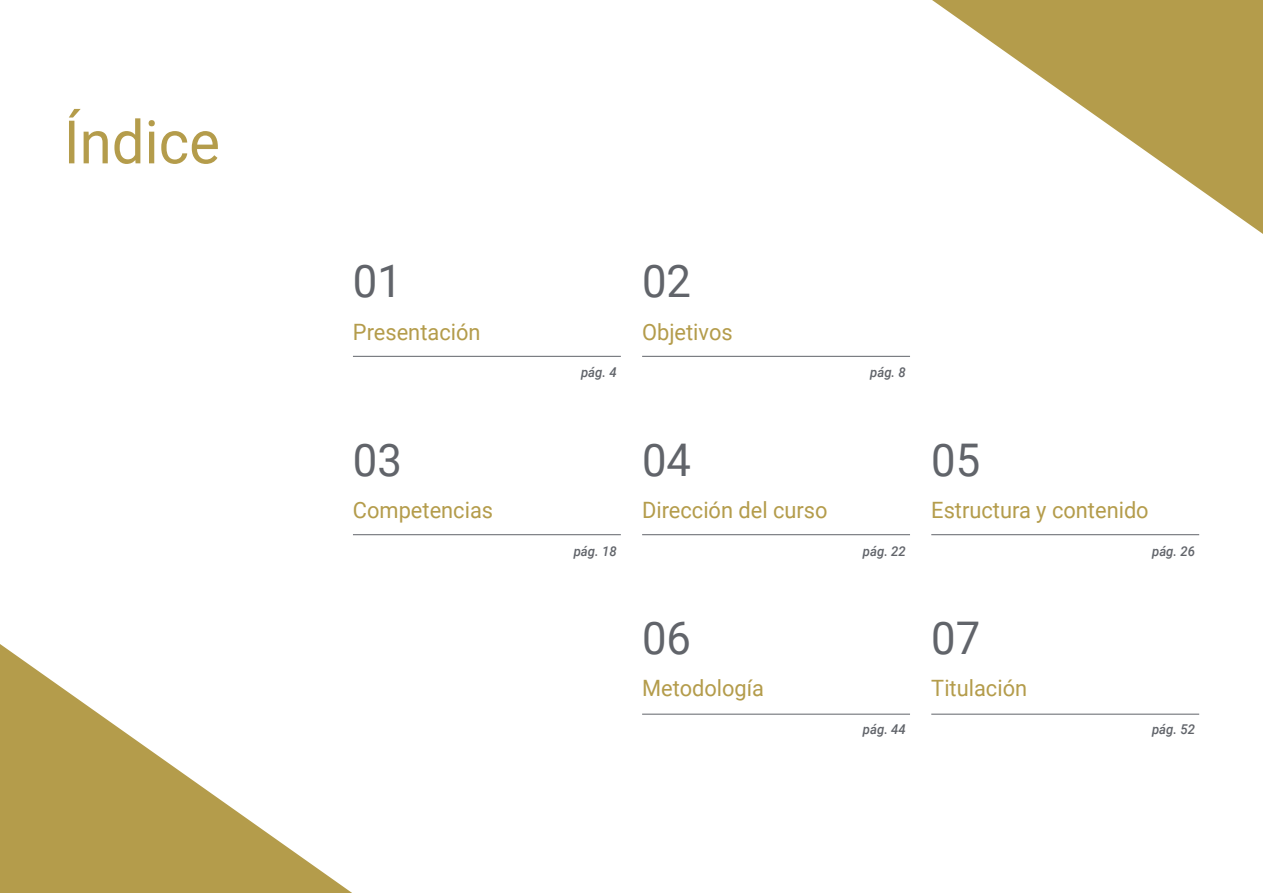
<style>
.page{position:relative;width:1263px;height:893px;background:#fff}
.page>*{position:absolute;margin:0;border:0;box-sizing:border-box;transform-origin:0 0}
.t1{font:60px "Roboto";color:#b49c4b}
.t2{font:45px "Roboto";color:#61646a}
.t3{font:22.5px "Roboto";color:#b49c4b}
.t4{font:italic 500 13.5px "Roboto";color:#61646a}
</style>
<div class="page">
<svg style="left:0;top:644px;width:352px;height:249px"></svg>
<svg style="left:932px;top:0;width:331px;height:234px"></svg>
<hr style="left:353px;top:356px;width:268px;height:1px;background:#61646a">
<hr style="left:931px;top:534px;width:268px;height:1px;background:#61646a">
<hr style="left:642px;top:356px;width:268px;height:1px;background:#61646a">
<hr style="left:642px;top:714px;width:268px;height:1px;background:#61646a">
<hr style="left:353px;top:534px;width:268px;height:1px;background:#61646a">
<hr style="left:931px;top:714px;width:268px;height:1px;background:#61646a">
<hr style="left:642px;top:534px;width:268px;height:1px;background:#61646a">
<h1 class="t1" style="left:64px;top:100px;width:158px">Índice</h1>
<h2 class="t2" style="left:353px;top:250px;width:51px">01</h2>
<h2 class="t2" style="left:642px;top:250px;width:51px">02</h2>
<p class="t3" style="left:353px;top:316px;width:129px">Presentación</p>
<p class="t3" style="left:642px;top:316px;width:92px">Objetivos</p>
<p class="t4" style="left:581px;top:363px;width:37px">pág. 4</p>
<p class="t4" style="left:870px;top:363px;width:37px">pág. 8</p>
<h2 class="t2" style="left:353px;top:428px;width:51px">03</h2>
<h2 class="t2" style="left:642px;top:428px;width:51px">04</h2>
<h2 class="t2" style="left:931px;top:428px;width:51px">05</h2>
<p class="t3" style="left:353px;top:494px;width:142px">Competencias</p>
<p class="t3" style="left:642px;top:494px;width:187px">Dirección del curso</p>
<p class="t3" style="left:931px;top:494px;width:219px">Estructura y contenido</p>
<p class="t4" style="left:574px;top:542px;width:44px">pág. 18</p>
<p class="t4" style="left:863px;top:542px;width:44px">pág. 22</p>
<p class="t4" style="left:1152px;top:542px;width:44px">pág. 26</p>
<h2 class="t2" style="left:642px;top:607px;width:51px">06</h2>
<h2 class="t2" style="left:931px;top:607px;width:51px">07</h2>
<p class="t3" style="left:642px;top:673px;width:123px">Metodología</p>
<p class="t3" style="left:931px;top:673px;width:97px">Titulación</p>
<p class="t4" style="left:863px;top:720px;width:44px">pág. 44</p>
<p class="t4" style="left:1152px;top:720px;width:44px">pág. 52</p>
</div>
